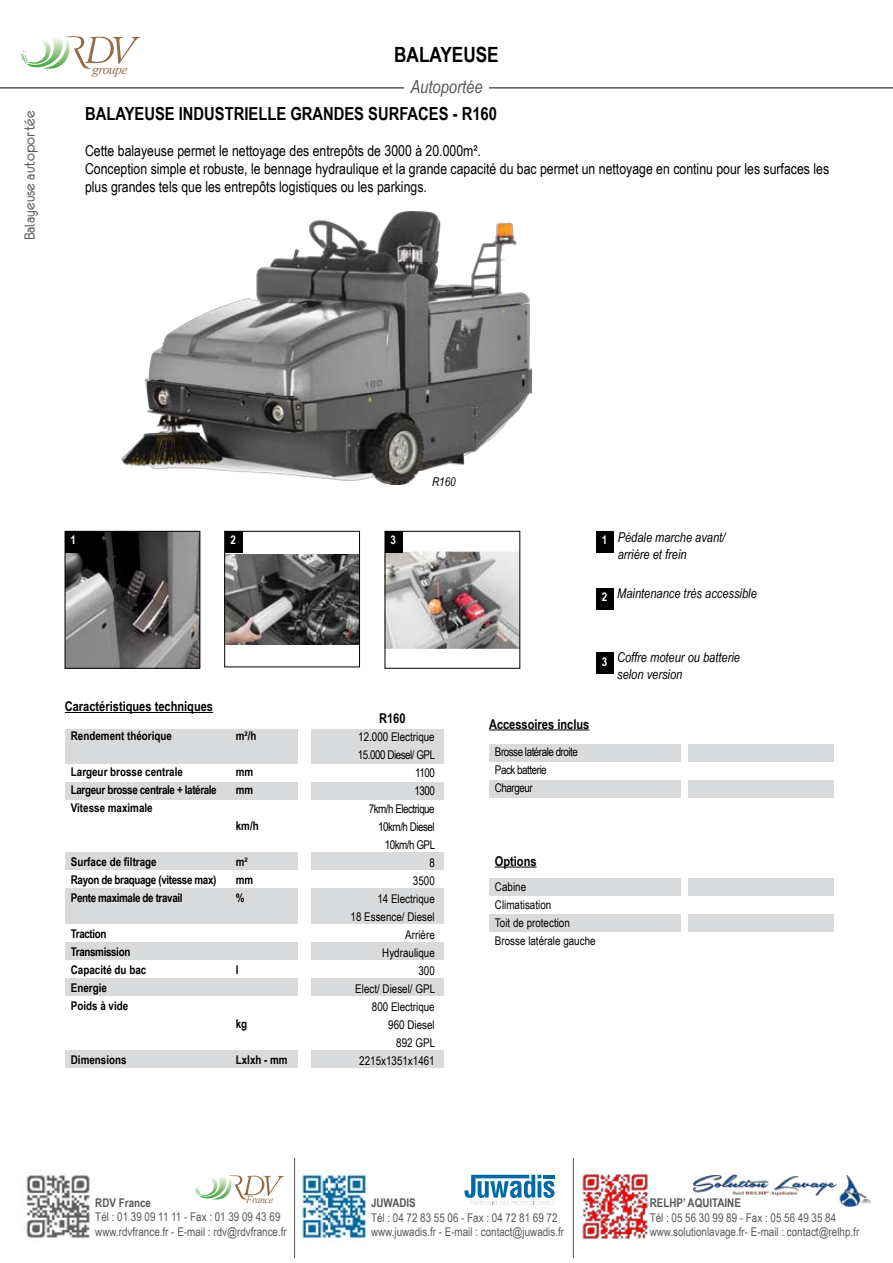
<style>
.page{position:relative;width:893px;height:1263px;background:#fff}
.page>*{position:absolute;margin:0;border:0;box-sizing:border-box;transform-origin:0 0}
.t1{font:700 21px "Arial Narrow";color:#000}
.t2{font:700 18px "Arial Narrow";color:#000}
.t3{font:italic 18px "Arial Narrow";color:#58585a}
.t4{font:16.5px "Eurofurenceregular";color:#58585a}
.t5{font:15px/18px "Arial Narrow";color:#000}
.t6{font:italic 13.5px/16.2px "Arial Narrow";color:#000}
.t7{font:700 13.5px "Arial Narrow";color:#000}
.t8{font:italic 13.5px "Times New Roman";letter-spacing:-.04em;color:#966b45}
.t9{font:700 13.5px "Arial Narrow";color:#000}
.t10{font:12px/18px "Arial Narrow";color:#000}
.t11{font:12px/14.4px "Arial Narrow";color:#58585a}
.t12{font:700 12px/18px "Arial Narrow";color:#000}
.t13{font:700 12px/18px "Arial Narrow";letter-spacing:-.03em;color:#000}
.t14{font:12px/18px "Arial Narrow";letter-spacing:-.04em;color:#000}
.t15{font:700 12px "Arial Narrow";color:#58585a}
.t16{font:700 12px "Arial Narrow";color:#fff}
.t17{font:italic 12px "Arial Narrow";color:#000}
.t18{font:italic 10.05px "Times New Roman";letter-spacing:-.04em;color:#966b45}
.s1{font-style:inherit}
</style>
<div class="page">
<svg style="left:67px;top:36px;width:73px;height:33px"></svg>
<img style="left:44px;top:38px;width:29px;height:31px">
<img style="left:27px;top:38px;width:39px;height:30px">
<svg style="left:21px;top:50px;width:7px;height:14px"></svg>
<img style="left:28px;top:40px;width:24px;height:25px">
<hr style="left:0;top:88px;width:404px;height:1px;background:#000">
<hr style="left:489px;top:88px;width:404px;height:1px;background:#000">
<div style="left:489px;top:744px;width:191px;height:17px;background:#d9dadb"></div>
<div style="left:489px;top:878px;width:191px;height:17px;background:#d9dadb"></div>
<div style="left:489px;top:780px;width:191px;height:17px;background:#d9dadb"></div>
<div style="left:489px;top:915px;width:191px;height:17px;background:#d9dadb"></div>
<hr style="left:489px;top:729px;width:100px;height:1px;background:#000">
<div style="left:688px;top:744px;width:145px;height:17px;background:#d9dadb"></div>
<div style="left:688px;top:879px;width:145px;height:17px;background:#d9dadb"></div>
<div style="left:688px;top:780px;width:145px;height:17px;background:#d9dadb"></div>
<div style="left:688px;top:915px;width:145px;height:17px;background:#d9dadb"></div>
<hr style="left:495px;top:866px;width:42px;height:1px;background:#000">
<img style="left:387px;top:551px;width:131px;height:97px">
<img style="left:226px;top:554px;width:132px;height:90px">
<div style="left:224px;top:531px;width:136px;height:136px;border:1px solid #000"></div>
<img style="left:67px;top:533px;width:131px;height:133px">
<div style="left:65px;top:531px;width:135px;height:137px;border:1px solid #000"></div>
<div style="left:65px;top:531px;width:17px;height:22px;background:#000"></div>
<div style="left:597px;top:531px;width:17px;height:22px;background:#000"></div>
<div style="left:385px;top:531px;width:17px;height:22px;background:#000"></div>
<div style="left:225px;top:531px;width:17px;height:22px;background:#000"></div>
<div style="left:597px;top:588px;width:17px;height:21px;background:#000"></div>
<div style="left:597px;top:653px;width:17px;height:21px;background:#000"></div>
<hr style="left:65px;top:712px;width:148px;height:1px;background:#000">
<div style="left:65px;top:782px;width:233px;height:17px;background:#d9dadb"></div>
<div style="left:65px;top:942px;width:233px;height:17px;background:#d9dadb"></div>
<div style="left:65px;top:852px;width:233px;height:17px;background:#d9dadb"></div>
<div style="left:65px;top:888px;width:233px;height:36px;background:#d9dadb"></div>
<div style="left:65px;top:979px;width:233px;height:17px;background:#d9dadb"></div>
<div style="left:65px;top:1050px;width:233px;height:17px;background:#d9dadb"></div>
<div style="left:65px;top:729px;width:233px;height:34px;background:#d9dadb"></div>
<div style="left:311px;top:729px;width:133px;height:34px;background:#d9dadb"></div>
<div style="left:311px;top:782px;width:133px;height:17px;background:#d9dadb"></div>
<div style="left:311px;top:942px;width:133px;height:17px;background:#d9dadb"></div>
<div style="left:311px;top:852px;width:133px;height:17px;background:#d9dadb"></div>
<div style="left:311px;top:888px;width:133px;height:36px;background:#d9dadb"></div>
<div style="left:311px;top:979px;width:133px;height:17px;background:#d9dadb"></div>
<div style="left:311px;top:1050px;width:133px;height:17px;background:#d9dadb"></div>
<img style="left:121px;top:211px;width:410px;height:273px">
<img style="left:26px;top:1174px;width:64px;height:64px">
<img style="left:298px;top:1170px;width:69px;height:69px">
<img style="left:582px;top:1173px;width:66px;height:67px">
<hr style="left:294px;top:1158px;width:1px;height:100px;background:#58585a">
<hr style="left:573px;top:1158px;width:1px;height:100px;background:#58585a">
<svg style="left:229px;top:1175px;width:55px;height:24px"></svg>
<img style="left:212px;top:1177px;width:22px;height:23px">
<img style="left:200px;top:1177px;width:29px;height:22px">
<svg style="left:196px;top:1186px;width:5px;height:10px"></svg>
<img style="left:201px;top:1178px;width:17px;height:19px">
<svg style="left:464px;top:1175px;width:90px;height:30px"></svg>
<img style="left:693px;top:1174px;width:178px;height:33px">
<p class="t8" style="left:92px;top:60px;width:37px">groupe</p>
<h1 class="t1" style="left:394px;top:39px;width:106px">BALAYEUSE</h1>
<h2 class="t3" style="left:410px;top:74px;width:74px">Autoportée</h2>
<h3 class="t4" style="left:21px;top:240px;width:131px;rotate:-90deg">Balayeuse autoportée</h3>
<h2 class="t2" style="left:85px;top:100px;width:22px">Balayeuse</h2>
<h2 class="t2" style="left:179px;top:100px;width:80px">industrielle</h2>
<h2 class="t2" style="left:290px;top:100px;width:208px">grandes su rfaces - R160</h2>
<p class="t5" style="left:85px;top:141px;width:746px">Cette balayeuse permet le nettoyage des entrepôts de 3000 à 20.000m².<br>Conception simple et robuste, le bennage hydraulique et la grande capacité du bac permet un nettoyage en continu pour les surfaces les plus grandes tels que les entrepôts logistiques ou les parkings.</p>
<p class="t17" style="left:432px;top:474px;width:25px">R160</p>
<p class="t16" style="left:70px;top:531px;width:7px">1</p>
<p class="t16" style="left:230px;top:531px;width:7px">2</p>
<p class="t16" style="left:391px;top:531px;width:7px">3</p>
<p class="t16" style="left:602px;top:531px;width:7px">1</p>
<p class="t6" style="left:618px;top:529px;width:109px">Pédale marche avant/ arrière et frein</p>
<p class="t16" style="left:602px;top:588px;width:7px">2</p>
<p class="t6" style="left:617px;top:585px;width:141px">Maintenance très accessible</p>
<p class="t7" style="left:65px;top:696px;width:150px">Caractéristiques techniques</p>
<p class="t12" style="left:71px;top:726px;width:103px">Rendement théorique</p>
<p class="t12" style="left:71px;top:762px;width:147px">Largeur brosse centrale<br>Largeur brosse centrale + latérale<br>Vitesse maximale</p>
<p class="t13" style="left:71px;top:852px;width:147px">Surface de filtrage<br>Rayon de braquage (vitesse max)<br>Pente maximale de travail</p>
<p class="t12" style="left:71px;top:924px;width:77px">Traction<br>Transmission<br>Capacité du bac<br>Energie<br>Poids à vide</p>
<p class="t12" style="left:71px;top:1050px;width:57px">Dimensions</p>
<p class="t12" style="left:236px;top:726px;width:22px">m²/h</p>
<p class="t12" style="left:236px;top:762px;width:19px">mm mm</p>
<p class="t12" style="left:236px;top:816px;width:24px">km/h</p>
<p class="t12" style="left:236px;top:852px;width:19px">m² mm %</p>
<p class="t12" style="left:236px;top:960px;width:4px">l</p>
<p class="t12" style="left:236px;top:1014px;width:13px">kg</p>
<p class="t12" style="left:236px;top:1050px;width:53px">Lxlxh - mm</p>
<p class="t9" style="left:379px;top:708px;width:28px">R160</p>
<p class="t10" style="left:351px;top:727px;width:86px;text-align:right"><span class="s1">12.000 E</span>lectrique<br>15.000 Diesel/ GPL<br>1100<br>1300<br>7km/h Electrique<br>10km/h Diesel<br>10km/h GPL<br>8<br>3500<br>14 Electrique<br>18 Essence/ Diesel<br>Arrière<br>Hydraulique<br>300<br>Elect/ Diesel/ GPL<br>800 Electrique<br>960 Diesel<br>892 GPL<br>2215x1351x1461</p>
<p class="t16" style="left:602px;top:652px;width:7px">3</p>
<p class="t6" style="left:617px;top:649px;width:124px">Coffre moteur ou batterie selon version</p>
<p class="t7" style="left:489px;top:713px;width:102px">Accessoires inclus</p>
<p class="t14" style="left:495px;top:742px;width:84px">Brosse latérale droite<br>Pack batterie<br>Chargeur</p>
<p class="t7" style="left:495px;top:851px;width:43px">Options</p>
<p class="t10" style="left:495px;top:877px;width:102px">Cabine<br>Climatisation<br>Toit de protection<br>Brosse latérale gauche</p>
<p class="t18" style="left:246px;top:1193px;width:28px">France</p>
<p class="t15" style="left:95px;top:1194px;width:57px">RDV France</p>
<p class="t11" style="left:95px;top:1209px;width:193px">Tél : 01 39 09 11 11 - Fax : 01 39 09 43 69 www.rdvfrance.fr - E-mail : rdv@rdvfrance.fr</p>
<p class="t15" style="left:371px;top:1194px;width:46px">JUWADIS</p>
<p class="t11" style="left:371px;top:1210px;width:195px">Tél : 04 72 83 55 06 - Fax : 04 72 81 69 72 www.juwadis.fr - E-mail : contact@juwadis.fr</p>
<p class="t15" style="left:650px;top:1194px;width:93px">RELHP’ AQUITAIN E</p>
<p class="t11" style="left:650px;top:1210px;width:211px">Tél : 05 56 30 99 89 - Fax : 05 56 49 35 84 www.solutionlavage.fr- E-mail : contact@relhp.fr</p>
</div>
